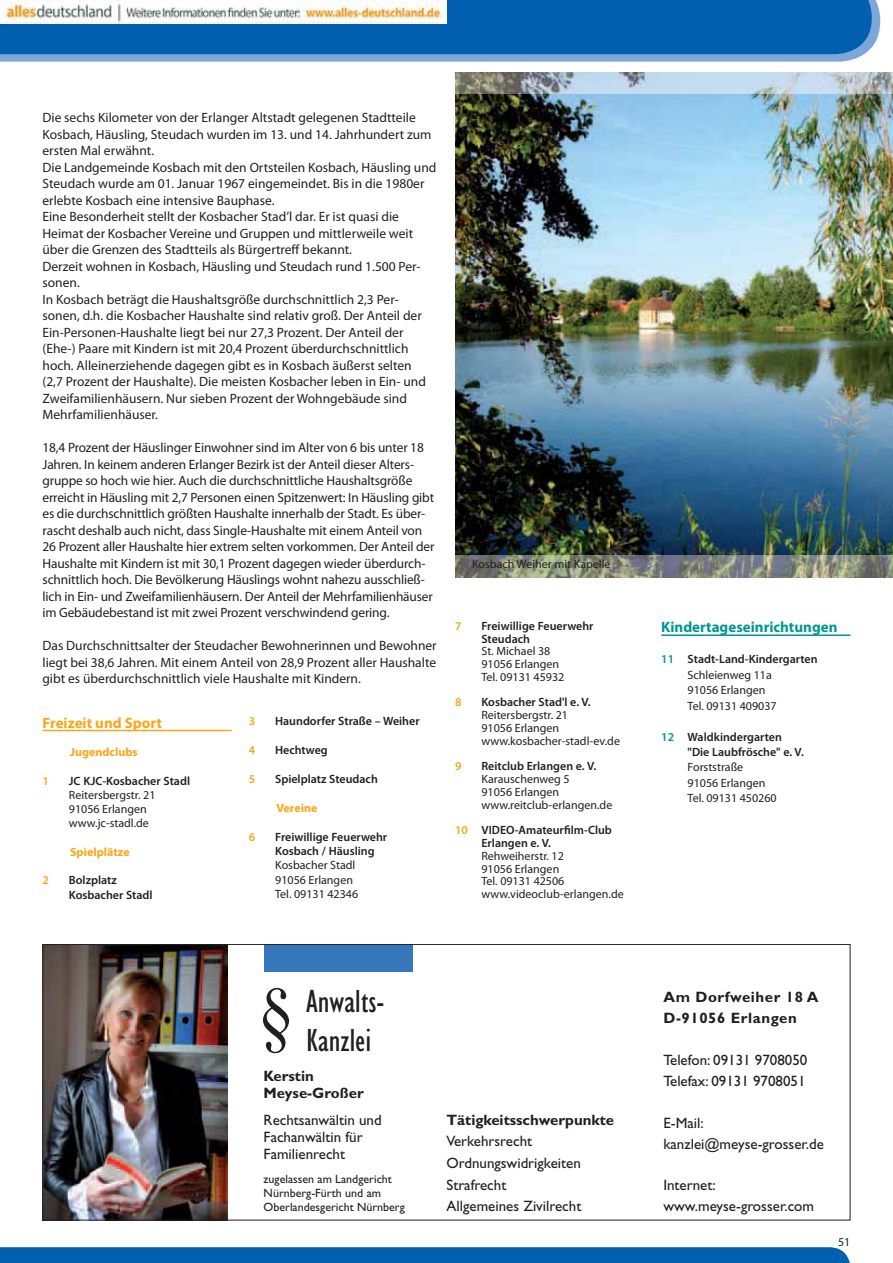
<style>
.page{position:relative;width:893px;height:1263px;background:#fff}
.page>*{position:absolute;margin:0;border:0;box-sizing:border-box;transform-origin:0 0}
.t1{font:condensed 33px/39.6px "Gill Sans";color:#231f20}
.t2{font:15px/21px "Gill Sans";color:#231f20}
.t3{font:700 15px/17.2px "Gill Sans";color:#231f20}
.t4{font:700 15px/21px "Gill Sans";letter-spacing:.04em;color:#231f20}
.t5{font:700 15px "Myriad Pro";color:#009793}
.t6{font:700 15px "Myriad Pro";color:#faa61a}
.t7{font:13.5px/16.5px "Myriad Pro";color:#231f20}
.t8{font:12px/12.8px "Myriad Pro";color:#231f20}
.t9{font:600 12px/12.8px "Myriad Pro";color:#231f20}
.t10{font:12px/14.2px "Gill Sans";color:#231f20}
.t11{font:700 12px "Myriad Pro";color:#faa61a}
.t12{font:600 12px "Myriad Pro";color:#faa61a}
.s1{color:#faa61a}
.s2{font-weight:600;color:#009793}
.s3{font-weight:600}
.s4{color:#009793}
</style>
<div class="page">
<svg style="left:0;top:0;width:880px;height:62px;background:#85acda"></svg>
<div style="left:0;top:0;width:872px;height:54px;background:#0060af"></div>
<hr style="left:43px;top:730px;width:189px;height:1px;background:#faa61a">
<img style="left:455px;top:72px;width:438px;height:505px">
<div style="left:0;top:1247px;width:850px;height:16px;background:#0060af"></div>
<hr style="left:661px;top:634px;width:189px;height:2px;background:#009793">
<img style="left:455px;top:94px;width:438px;height:461px">
<img style="left:45px;top:946px;width:183px;height:272px">
<div style="left:264px;top:944px;width:148px;height:28px;background:#3777bc"></div>
<img style="left:0;top:0;width:446px;height:24px">
<p class="t7" style="left:43px;top:111px;width:395px">Die sechs Kilometer von der Erlanger Altstadt gelegenen Stadtteile Kosbach, Häusling, Steudach wurden im 13. und 14. Jahrhundert zum ersten Mal erwähnt.<br>Die Landgemeinde Kosbach mit den Ortsteilen Kosbach, Häusling und Steudach wurde am 01. Januar 1967 eingemeindet. Bis in die 1980er erlebte Kosbach eine intensive Bauphase.<br>Eine Besonderheit stellt der Kosbacher Stad’l dar. Er ist quasi die Heimat der Kosbacher Vereine und Gruppen und mittlerweile weit über die Grenzen des Stadtteils als Bürgertreff bekannt.<br>Derzeit wohnen in Kosbach, Häusling und Steudach rund 1.500 Per&shy;sonen.<br>In Kosbach beträgt die Haushaltsgröße durchschnittlich 2,3 Per&shy;sonen, d.h. die Kosbacher Haushalte sind relativ groß. Der Anteil der Ein- Personen-Haushalte liegt bei nur 27,3 Prozent. Der Anteil der (Ehe-) Paare mit Kindern ist mit 20,4 Prozent überdurchschnittlich hoch. Alleinerziehende dagegen gibt es in Kosbach äußerst selten<br>(2,7 Prozent der Haushalte). Die meisten Kosbacher leben in Ein- und Zweifamilienhäusern. Nur sieben Prozent der Wohngebäude sind Mehrfamilienhäuser.</p>
<p class="t7" style="left:43px;top:441px;width:393px">18,4 Prozent der Häuslinger Einwohner sind im Alter von 6 bis unter 18<br>Jahren. In keinem anderen Erlanger Bezirk ist der Anteil dieser Alters&shy;gruppe so hoch wie hier. Auch die durchschnittliche Haushaltsgröße erreicht in Häusling mit 2,7 Personen einen Spitzenwert: In Häusling gibt es die durchschnittlich größten Haushalte innerhalb der Stadt. Es über&shy;rascht deshalb auch nicht, dass Single-Haushalte mit einem Anteil von 26 Prozent aller Haushalte hier extrem selten vorkommen. Der Anteil der Haushalte mit Kindern ist mit 30,1 Prozent dagegen wieder überdurch&shy;schnittlich hoch. Die Bevölkerung Häuslings wohnt nahezu ausschließ&shy;lich in Ein- und Zweifamilienhäusern. Der Anteil der Mehrfamilienhäuser im Gebäudebestand ist mit zwei Prozent verschwindend gering.</p>
<p class="t7" style="left:43px;top:639px;width:396px;text-align:justify">Das Durchschnittsalter der Steudacher Bewohnerinnen und Bewohner liegt bei 38,6 Jahren. Mit einem Anteil von 28,9 Prozent aller Haushalte gibt es überdurchschnittlich viele Haushalte mit Kindern.</p>
<p class="t6" style="left:43px;top:717px;width:121px">Freizeit und Sport</p>
<p class="t11" style="left:70px;top:748px;width:69px">Jugendclubs</p>
<p class="t12" style="left:43px;top:776px;width:8px">1</p>
<p class="t9" style="left:69px;top:775px;width:123px">JC KJC-Kosbacher Stadl</p>
<p class="t8" style="left:69px;top:789px;width:88px;line-height:14.2px">Reitersbergstr. 21<br>91056 Erlangen www.jc-stadl.de</p>
<p class="t11" style="left:70px;top:847px;width:61px">Spielplätze</p>
<p class="t12" style="left:43px;top:876px;width:8px">2</p>
<p class="t9" style="left:69px;top:874px;width:85px;line-height:14.2px">Bolzplatz<br>Kosbacher Stadl</p>
<p class="t12" style="left:249px;top:717px;width:8px">3</p>
<p class="t9" style="left:275px;top:716px;width:146px">Haundorfer Straße – Weiher</p>
<p class="t12" style="left:249px;top:746px;width:8px">4</p>
<p class="t9" style="left:275px;top:745px;width:54px">Hechtweg</p>
<p class="t12" style="left:249px;top:774px;width:8px">5</p>
<p class="t9" style="left:275px;top:774px;width:104px">Spielplatz Steudach</p>
<p class="t11" style="left:276px;top:803px;width:42px">Vereine</p>
<p class="t12" style="left:249px;top:832px;width:8px">6</p>
<p class="t9" style="left:275px;top:830px;width:114px;line-height:14.4px">Freiwillige Feuerwehr<br>Kosbach / Häusling</p>
<p class="t8" style="left:275px;top:859px;width:84px;line-height:14.4px">Kosbacher Stadl<br>91056 Erlangen<br>Tel. 09131 42346</p>
<p class="t8" style="left:472px;top:559px;width:140px">Kosbach Weiher mit Kapelle</p>
<p class="t12" style="left:455px;top:621px;width:8px">7</p>
<p class="t9" style="left:481px;top:621px;width:114px">Freiwillige Feuerwehr<br>Steudach</p>
<p class="t8" style="left:481px;top:646px;width:84px">St. Michael 38<br>91056 Erlangen<br>Tel. 09131 45932</p>
<p class="t12" style="left:455px;top:698px;width:8px">8</p>
<p class="t9" style="left:481px;top:697px;width:111px">Kosbacher Stad'l e. V.</p>
<p class="t8" style="left:481px;top:710px;width:140px">Reitersbergstr. 21<br>91056 Erlangen www.kosbacher-stadl-ev.de</p>
<p class="t12" style="left:455px;top:762px;width:8px">9</p>
<p class="t9" style="left:481px;top:761px;width:116px">Reitclub Erlangen e. V.</p>
<p class="t8" style="left:481px;top:774px;width:132px">Karauschenweg 5<br>91056 Erlangen www.reitclub-erlangen.de</p>
<p class="t9" style="left:481px;top:825px;width:132px;text-indent:-26px"><span class="s1">10</span> VIDEO-Amateurfilm-Club<br>Erlangen e. V.</p>
<p class="t8" style="left:481px;top:851px;width:144px">Rehweiherstr. 12<br>91056 Erlangen<br>Tel. 09131 42506 www.videoclub-erlangen.de</p>
<h1 class="t1" style="left:306px;top:984px;width:80px">Anwalts-<br>Kanzlei</h1>
<p class="t3" style="left:264px;top:1069px;width:102px">Kerstin<br>Meyse-Großer</p>
<p class="t2" style="left:264px;top:1113px;width:120px;line-height:17.2px">Rechtsanwältin und<br>Fachanwältin für<br>Familienrecht</p>
<p class="t10" style="left:264px;top:1173px;width:143px">zugelassen am Landgericht<br>Nürnberg-Fürth und am<br>Oberlandesgericht Nürnberg</p>
<p class="t3" style="left:446px;top:1113px;width:169px">Tätigkeitsschwerpunkte</p>
<p class="t2" style="left:446px;top:1132px;width:136px;line-height:21.6px">Verkehrsrecht<br>Ordnungswidrigkeiten<br>Strafrecht<br>Allgemeines Zivilrecht</p>
<p class="t5" style="left:661px;top:622px;width:178px">Kindertageseinrichtungen</p>
<p class="t8" style="left:688px;top:653px;width:132px;line-height:15.5px;text-indent:-26px"><span class="s2">11</span> <span class="s3">Stadt-Land-Kindergarten<br></span>Schleienweg 11a<br>91056 Erlangen<br>Tel. 09131 409037</p>
<p class="t9" style="left:688px;top:730px;width:118px;line-height:15.5px;text-indent:-26px"><span class="s4">12</span> Waldkindergarten "Die Laubfrösche" e. V.</p>
<p class="t8" style="left:688px;top:761px;width:91px;line-height:15.5px">Forststraße<br>91056 Erlangen<br>Tel. 09131 450260</p>
<p class="t4" style="left:663px;top:988px;width:157px">Am Dorfweiher 18 A<br>D-91056 Erlangen</p>
<p class="t2" style="left:663px;top:1051px;width:145px">Telefon: 09131 9708050<br>Telefax: 09131 9708051</p>
<p class="t2" style="left:663px;top:1114px;width:162px">E-Mail: kanzlei@meyse-grosser.de</p>
<p class="t2" style="left:663px;top:1176px;width:152px">Internet: www.meyse-grosser.com</p>
<p class="t8" style="left:838px;top:1237px;width:14px">51</p>
</div>
